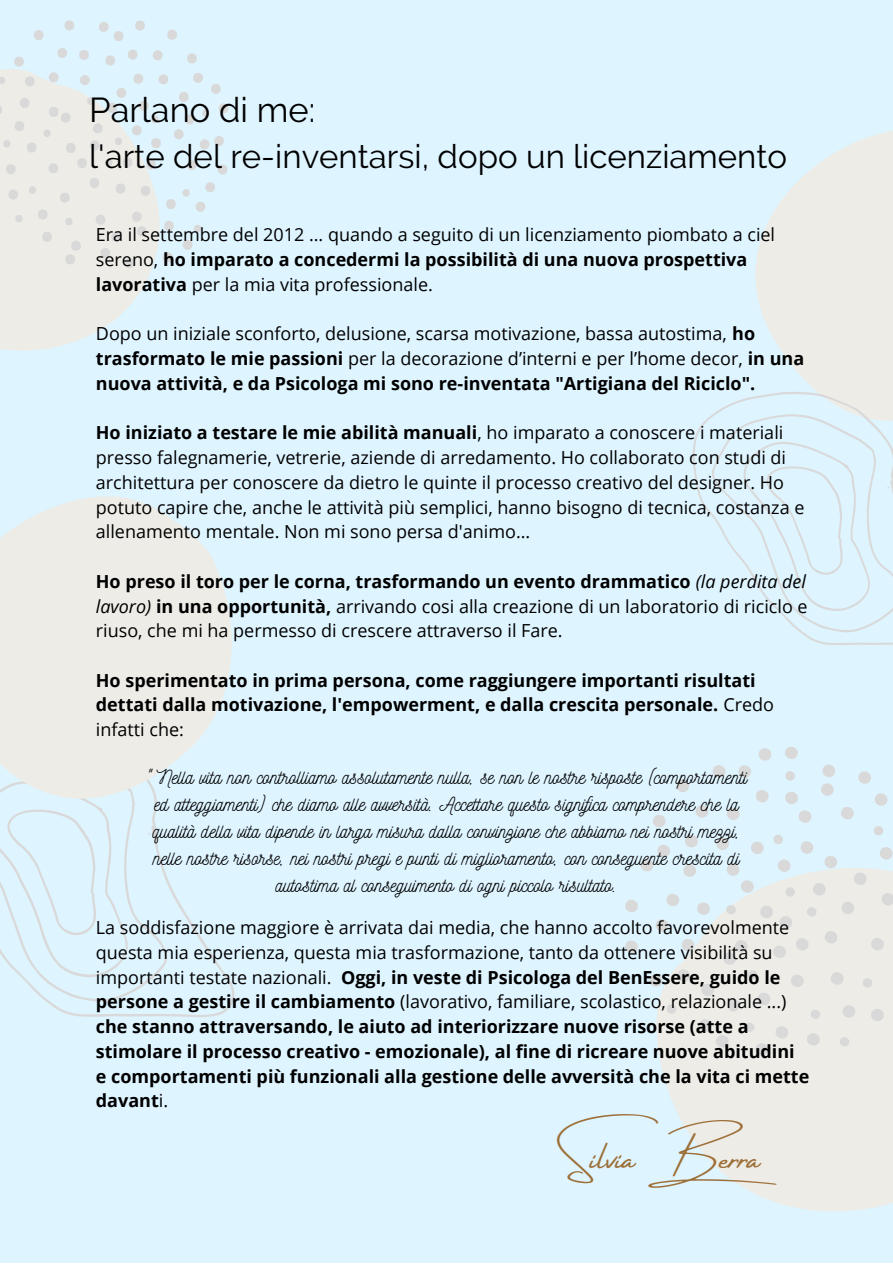
<style>
.page{position:relative;width:893px;height:1264px;background:#fff}
.page>*{position:absolute;margin:0;border:0;box-sizing:border-box;transform-origin:0 0}
.t1{font:36.75px "Amsterdam Four";color:#9d6f38}
.t2{font:34.5px "Raleway";color:#000}
.t3{font:33px "Raleway";color:#000}
.t4{font:19.5px/27px "Nickainley";color:#000;text-align:center}
.t5{font:18px/24.8px "Open Sans";color:#000}
.t6{font:700 18px/24.8px "Open Sans";color:#000}
.s1{font-weight:700}
.s2{font-style:italic}
.s3{font-weight:400}
</style>
<div class="page">
<div style="left:0;top:0;width:892px;height:1262px;background:#def4ff"></div>
<svg style="left:0;top:270px;width:151px;height:81px;fill:#edece7"></svg>
<svg style="left:0;top:20px;width:229px;height:250px"></svg>
<svg style="left:755px;top:131px;width:137px;height:261px;fill:#edece7"></svg>
<svg style="left:0;top:857px;width:235px;height:160px"></svg>
<svg style="left:0;top:496px;width:232px;height:361px;fill:#edece7"></svg>
<svg style="left:692px;top:392px;width:200px;height:253px"></svg>
<svg style="left:660px;top:1061px;width:232px;height:150px;fill:#edece7"></svg>
<svg style="left:625px;top:746px;width:267px;height:315px"></svg>
<h2 class="t2" style="left:89px;top:89px;width:227px">Parlano di me:</h2>
<h3 class="t3" style="left:89px;top:137px;width:699px">l'arte del re-inventarsi, dopo un licenziamento</h3>
<p class="t5" style="left:96px;top:222px;width:680px">Era il settembre del 2012 ... quando a seguito di un licenziamento piombato a ciel sereno, <span class="s1">ho imparato a concedermi la possibilità di una nuova prospettiva lavorativa</span> per la mia vita professionale.</p>
<p class="t5" style="left:96px;top:321px;width:709px">Dopo un iniziale sconforto, delusione, scarsa motivazione, bassa autostima, <span class="s1">ho trasformato le mie passioni</span> per la decorazione d’interni e per l’home decor, <span class="s1">in una nuova attività, e da Psicologa mi sono re-inventata "Artigiana del Riciclo".</span></p>
<p class="t5" style="left:96px;top:420px;width:710px"><span class="s1">Ho iniziato a testare le mie abilità manuali</span>, ho imparato a conoscere i materiali presso falegnamerie, vetrerie, aziende di arredamento. Ho collaborato con studi di architettura per conoscere da dietro le quinte il processo creativo del designer. Ho potuto capire che, anche le attività più semplici, hanno bisogno di tecnica, costanza e allenamento mentale. Non mi sono persa d'animo...</p>
<p class="t5" style="left:96px;top:568px;width:713px;text-align:justify"><span class="s1">Ho preso il toro per le corna, trasformando un evento drammatico</span> <span class="s2">(la perdita del lavoro)</span> <span class="s1">in una opportunità,</span> arrivando cosi alla creazione di un laboratorio di riciclo e riuso, che mi ha permesso di crescere attraverso il Fare.</p>
<p class="t6" style="left:96px;top:667px;width:679px">Ho sperimentato in prima persona, come raggiungere importanti risultati dettati dalla motivazione, l'empowerment, e dalla crescita personale. <span class="s3">Credo infatti che:</span></p>
<p class="t4" style="left:145px;top:762px;width:603px">" Nella vita non controlliamo assolutamente nulla, se non le nostre risposte (comportamenti ed atteggiamenti) che diamo alle avversità. Accettare questo significa comprendere che la qualità della vita dipende in larga misura dalla convinzione che abbiamo nei nostri mezzi, nelle nostre risorse, nei nostri pregi e punti di miglioramento, con conseguente crescita di autostima al conseguimento di ogni piccolo risultato.</p>
<p class="t6" style="left:96px;top:914px;width:715px"><span class="s3">La soddisfazione maggiore è arrivata dai media, che hanno accolto favorevolmente questa mia esperienza, questa mia trasformazione, tanto da ottenere visibilità su importanti testate nazionali.</span> Oggi, in veste di Psicologa del BenEssere, guido le persone a gestire il cambiamento <span class="s3">(lavorativo, familiare, scolastico, relazionale ...) </span>che stanno attraversando, le aiuto ad interiorizzare nuove risorse (atte a stimolare il processo creativo - emozionale), al fine di ricreare nuove abitudini e comportamenti più funzionali alla gestione delle avversità che la vita ci mette davant<span class="s3">i.</span></p>
<h1 class="t1" style="left:564px;top:1137px;width:214px">Silvia Berra</h1>
</div>
